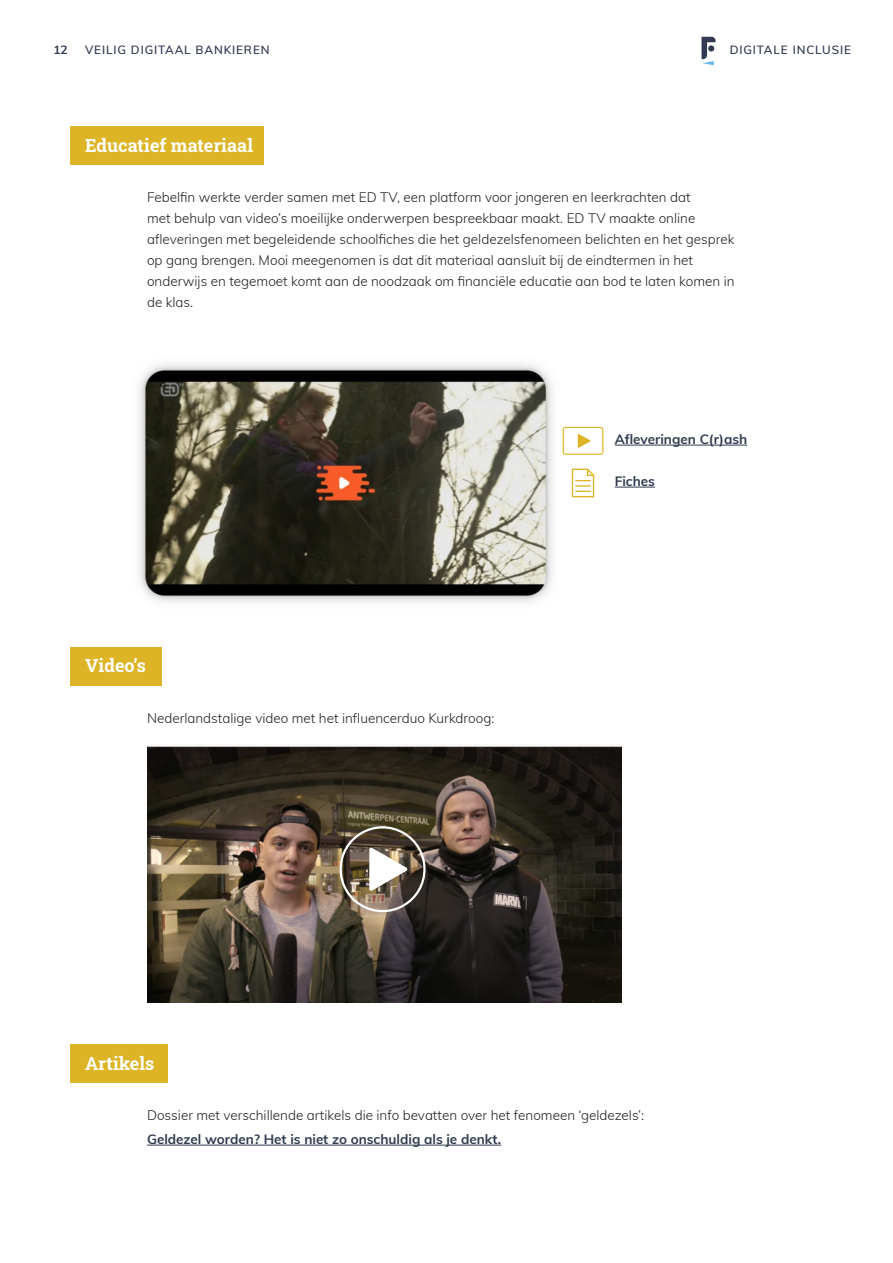
<style>
.page{position:relative;width:893px;height:1263px;background:#fff}
.page>*{position:absolute;margin:0;border:0;box-sizing:border-box;transform-origin:0 0}
.Body{font:700 18px "Roboto Slab";color:#fff}
.Body-2{font:300 13.5px/21px "Muli";color:#231f20}
.Body-3{font:700 13.5px "Muli";color:#313a50}
.t1{font:700 12px "Muli";color:#313a50}
.t2{font:600 11.7px "Muli";letter-spacing:.075em;color:#313a50}
</style>
<div class="page">
<svg style="left:701px;top:37px;width:15px;height:28px"></svg>
<img style="left:139px;top:364px;width:442px;height:238px">
<div style="left:70px;top:127px;width:194px;height:38px;background:#ddb425"></div>
<svg style="left:563px;top:427px;width:40px;height:28px"></svg>
<hr style="left:615px;top:445px;width:132px;height:1px;background:#313a50">
<hr style="left:615px;top:487px;width:40px;height:1px;background:#313a50">
<svg style="left:572px;top:469px;width:22px;height:28px"></svg>
<div style="left:70px;top:647px;width:92px;height:38px;background:#ddb425"></div>
<img style="left:147px;top:746px;width:475px;height:256px">
<img style="left:336px;top:824px;width:90px;height:96px">
<div style="left:70px;top:1045px;width:97px;height:38px;background:#ddb425"></div>
<hr style="left:147px;top:1145px;width:354px;height:1px;background:#313a50">
<p class="t1" style="left:53px;top:41px;width:16px">12</p>
<p class="t2" style="left:730px;top:41px;width:123px">DIGITALE INCLUSIE</p>
<p class="t2" style="left:85px;top:42px;width:186px">VEILIG DIGITAAL BANKIEREN</p>
<p class="Body" style="left:85px;top:133px;width:170px">Educatief materiaal</p>
<p class="Body-2" style="left:147px;top:186px;width:589px">Febelfin werkte verder samen met ED TV, een platform voor jongeren en leerkrachten dat<br>met behulp van video’s moeilijke onderwerpen bespreekbaar maakt. ED TV maakte online afleveringen met begeleidende schoolfiches die het geldezelsfenomeen belichten en het gesprek op gang brengen. Mooi meegenomen is dat dit materiaal aansluit bij de eindtermen in het onderwijs en tegemoet komt aan de noodzaak om financiële educatie aan bod te laten komen in de klas.</p>
<p class="Body" style="left:85px;top:653px;width:62px">Video’s</p>
<p class="Body-2" style="left:147px;top:706px;width:349px">Nederlandstalige video met het influencerduo Kurkdroog:</p>
<p class="Body-3" style="left:615px;top:429px;width:134px">Afleveringen C(r)ash</p>
<p class="Body-3" style="left:615px;top:471px;width:42px">Fiches</p>
<p class="Body" style="left:85px;top:1051px;width:71px">Artikels</p>
<p class="Body-2" style="left:147px;top:1104px;width:499px">Dossier met verschillende artikels die info bevatten over het fenomeen ‘geldezels’:</p>
<p class="Body-3" style="left:147px;top:1129px;width:356px">Geldezel worden? Het is niet zo onschuldig als je denkt.</p>
</div>
